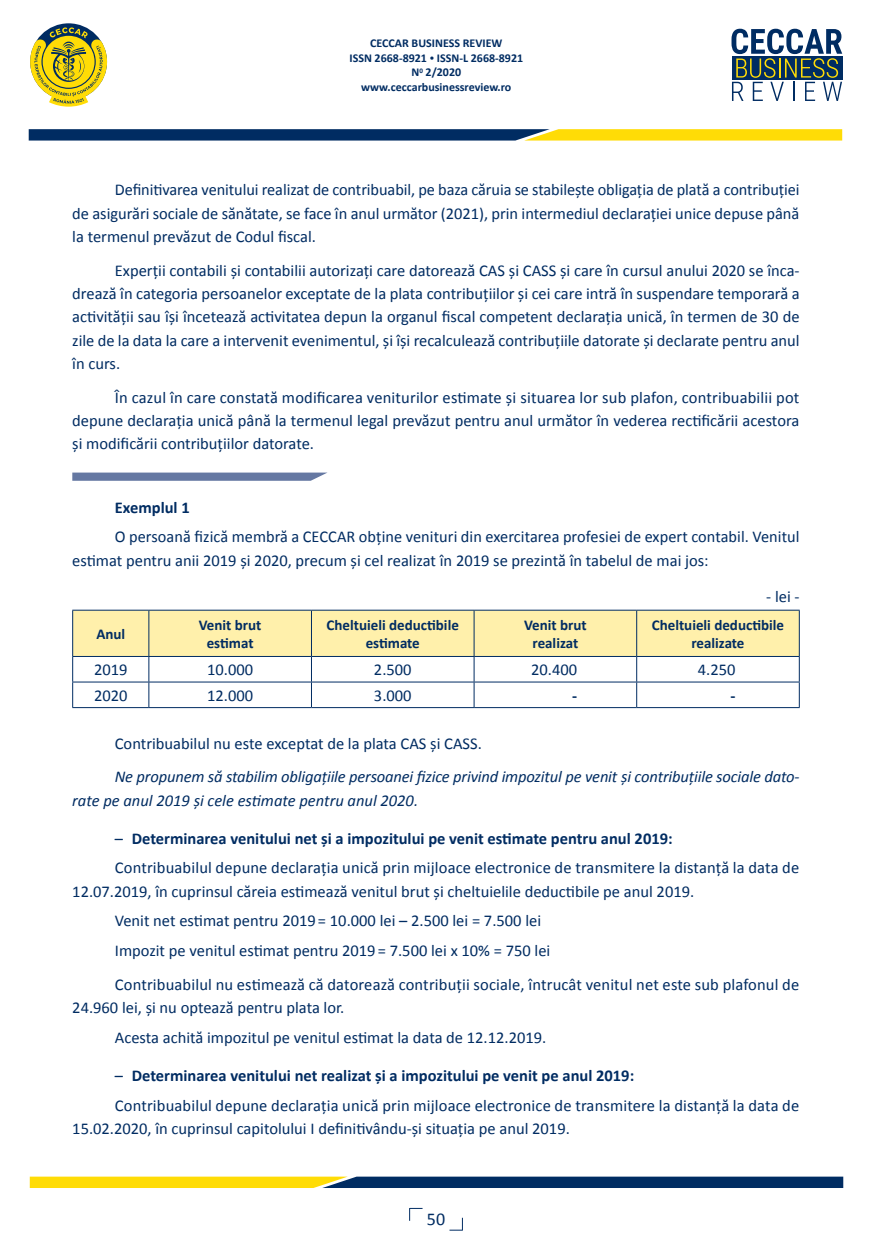
<style>
.page{position:relative;width:872px;height:1255px;background:#fff}
.page>*{position:absolute;margin:0;border:0;box-sizing:border-box;transform-origin:0 0}
.t1{font:18px "Calibri";color:#002c62}
.t2{font:16.5px/23.2px "Calibri";color:#002c62}
.t3{font:italic 16.5px/23.2px "Calibri";letter-spacing:-.01em;color:#002c62}
.t4{font:700 16.5px "Calibri";color:#002c62}
.t5{font:700 15px/18px "Calibri";color:#002c62;text-align:center}
.t6{font:700 12px/14.4px "Calibri";color:#002c62;text-align:center}
.s1{font-size:9px}
.s2{font-weight:700}
</style>
<div class="page">
<svg style="left:409px;top:1207px;width:13px;height:13px"></svg>
<svg style="left:30px;top:27px;width:77px;height:80px"></svg>
<svg style="left:731px;top:29px;width:111px;height:72px"></svg>
<svg style="left:29px;top:129px;width:813px;height:11px;background:#637144"></svg>
<svg style="left:30px;top:1176px;width:813px;height:11px;background:#6a774c"></svg>
<svg style="left:449px;top:1217px;width:14px;height:13px"></svg>
<hr style="left:72px;top:609px;width:77px;height:1px;background:#002c62">
<hr style="left:149px;top:609px;width:162px;height:1px;background:#002c62">
<hr style="left:311px;top:609px;width:163px;height:1px;background:#002c62">
<hr style="left:474px;top:609px;width:162px;height:1px;background:#002c62">
<hr style="left:636px;top:609px;width:163px;height:1px;background:#002c62">
<svg style="left:72px;top:610px;width:728px;height:97px"></svg>
<hr style="left:72px;top:707px;width:77px;height:1px;background:#002c62">
<hr style="left:149px;top:707px;width:162px;height:1px;background:#002c62">
<hr style="left:311px;top:707px;width:163px;height:1px;background:#002c62">
<hr style="left:474px;top:707px;width:162px;height:1px;background:#002c62">
<hr style="left:636px;top:707px;width:163px;height:1px;background:#002c62">
<svg style="left:72px;top:472px;width:255px;height:9px;background:#7687ac"></svg>
<p class="t6" style="left:349px;top:36px;width:175px">CECCAR BUSINESS REVIEW<br>ISSN 2668-8921 <span class="s1">•</span> ISSN-L 2668-8921<br>N<sup>0</sup> 2/2020 www.ceccarbusinessreview.ro</p>
<p class="t2" style="left:72px;top:177px;width:729px;text-align:justify;text-indent:43px">Definitivarea venitului realizat de contribuabil, pe baza căruia se stabilește obligația de plată a contribuției de asigurări sociale de sănătate, se face în anul următor (2021), prin intermediul declarației unice depuse până la termenul prevăzut de Codul fiscal.</p>
<p class="t2" style="left:72px;top:258px;width:729px;text-align:justify;text-indent:43px">Experții contabili şi contabilii autorizați care datorează CAS şi CASS și care în cursul anului 2020 se înca&shy;drează în categoria persoanelor exceptate de la plata contribuțiilor și cei care intră în suspendare temporară a activității sau își încetează activitatea depun la organul fiscal competent declarația unică, în termen de 30 de zile de la data la care a intervenit evenimentul, și își recalculează contribuțiile datorate și declarate pentru anul în curs.</p>
<p class="t2" style="left:72px;top:385px;width:728px;text-align:justify;text-indent:43px">În cazul în care constată modificarea veniturilor estimate și situarea lor sub plafon, contribuabilii pot depune declarația unică până la termenul legal prevăzut pentru anul următor în vederea rectificării acestora și modificării contribuțiilor datorate.</p>
<p class="t4" style="left:115px;top:497px;width:76px">Exemplul 1</p>
<p class="t2" style="left:72px;top:524px;width:729px;text-indent:43px">O persoană fizică membră a CECCAR obține venituri din exercitarea profesiei de expert contabil. Venitul estimat pentru anii 2019 și 2020, precum și cel realizat în 2019 se prezintă în tabelul de mai jos:</p>
<p class="t2" style="left:766px;top:583px;width:34px">- lei -</p>
<p class="t5" style="left:96px;top:624px;width:30px">Anul</p>
<p class="t5" style="left:199px;top:615px;width:64px">Venit brut estimat</p>
<p class="t5" style="left:327px;top:615px;width:134px">Cheltuieli deductibile estimate</p>
<p class="t5" style="left:524px;top:615px;width:64px">Venit brut realizat</p>
<p class="t5" style="left:652px;top:615px;width:134px">Cheltuieli deductibile realizate</p>
<p class="t2" style="left:94px;top:657px;width:35px">2019</p>
<p class="t2" style="left:207px;top:657px;width:47px">10.000</p>
<p class="t2" style="left:374px;top:657px;width:39px">2.500</p>
<p class="t2" style="left:531px;top:657px;width:47px">20.400</p>
<p class="t2" style="left:698px;top:657px;width:39px">4.250</p>
<p class="t2" style="left:94px;top:683px;width:35px">2020</p>
<p class="t2" style="left:207px;top:683px;width:47px">12.000</p>
<p class="t2" style="left:374px;top:683px;width:39px">3.000</p>
<p class="t4" style="left:572px;top:685px;width:7px">-</p>
<p class="t4" style="left:730px;top:685px;width:7px">-</p>
<p class="t2" style="left:115px;top:730px;width:368px">Contribuabilul nu este exceptat de la plata CAS și CASS.</p>
<p class="t3" style="left:72px;top:764px;width:729px;text-indent:43px">Ne propunem să stabilim obligațiile persoanei fizice privind impozitul pe venit și contribuțiile sociale dato&shy;rate pe anul 2019 și cele estimate pentru anul 2020.</p>
<p class="t2" style="left:115px;top:822px;width:686px;line-height:29.7px">– <span class="s2">Determinarea venitului net și a impozitului pe venit estimate pentru anul 2019:<br></span>Contribuabilul depune declarația unică prin mijloace electronice de transmitere la distanță la data de</p>
<p class="t2" style="left:115px;top:875px;width:581px;line-height:29.7px;text-indent:-43px">12.07.2019, în cuprinsul căreia estimează venitul brut și cheltuielile deductibile pe anul 2019.<br>Venit net estimat pentru 2019 = 10.000 lei – 2.500 lei = 7.500 lei<br>Impozit pe venitul estimat pentru 2019 = 7.500 lei x 10% = 750 lei</p>
<p class="t2" style="left:72px;top:971px;width:728px;text-indent:43px">Contribuabilul nu estimează că datorează contribuții sociale, întrucât venitul net este sub plafonul de<br>24.960 lei, și nu optează pentru plata lor.</p>
<p class="t2" style="left:115px;top:1024px;width:433px">Acesta achită impozitul pe venitul estimat la data de 12.12.2019.</p>
<p class="t2" style="left:115px;top:1059px;width:686px;line-height:29.7px">– <span class="s2">Determinarea venitului net realizat și a impozitului pe venit pe anul 2019:<br></span>Contribuabilul depune declarația unică prin mijloace electronice de transmitere la distanță la data de</p>
<p class="t2" style="left:72px;top:1115px;width:499px">15.02.2020, în cuprinsul capitolului I definitivându-şi situația pe anul 2019.</p>
<p class="t1" style="left:427px;top:1208px;width:20px">50</p>
</div>
